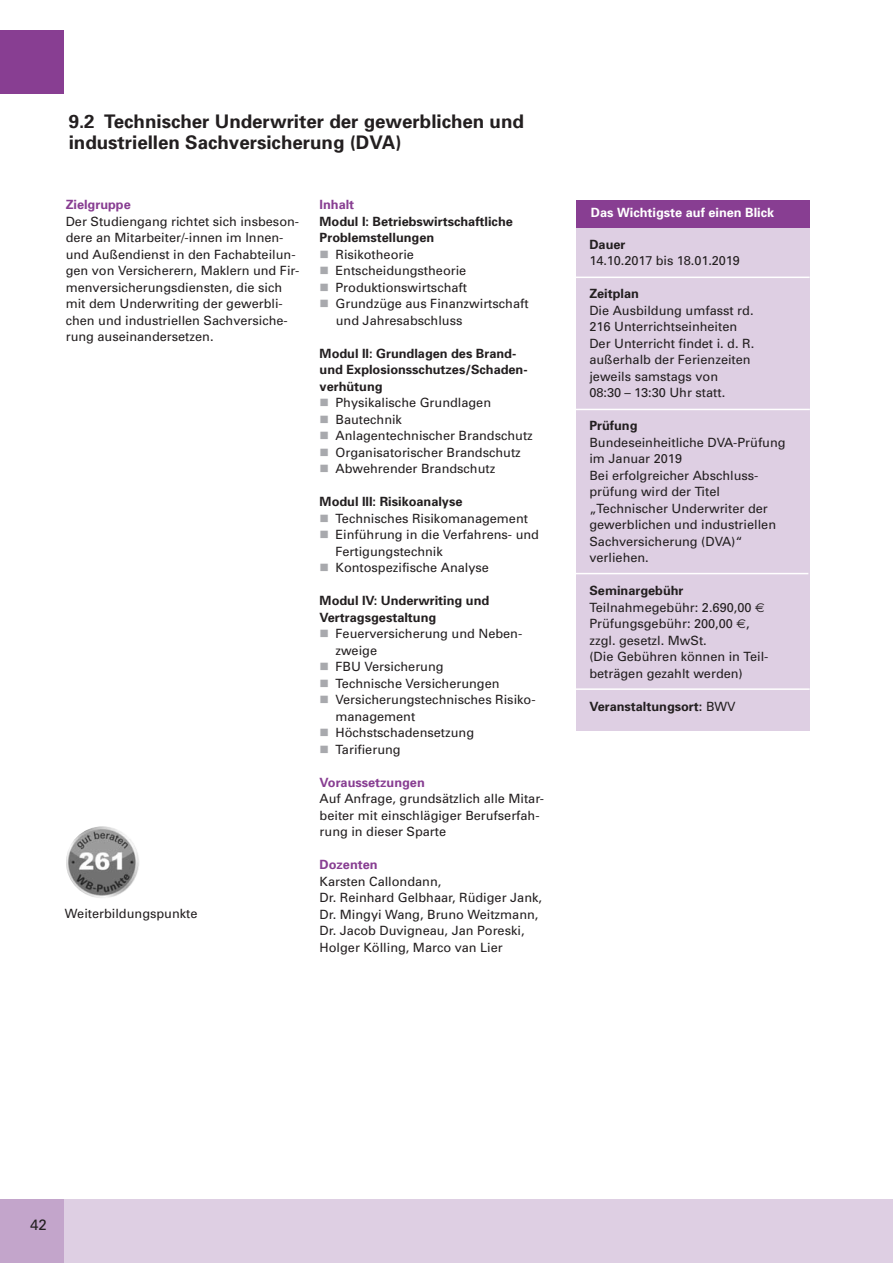
<style>
.page{position:relative;width:893px;height:1263px;background:#fff}
.page>*{position:absolute;margin:0;border:0;box-sizing:border-box;transform-origin:0 0}
.t1{font:700 18.75px/21px "Univers";color:#231f20}
.t2{font:15px "Univers";color:#231f20}
.t3{font:12.75px/16.5px "Univers";color:#231f20}
.t4{font:700 12.75px/16.5px "Univers";color:#231f20}
.t5{font:700 12.75px "Univers";color:#883e92}
.t6{font:700 12.75px "Univers";color:#fff}
.s1{color:#a8a9ad}
.s2{font-weight:700}
.s3{font-family:"Euro Sans"}
.s4{font-weight:400}
</style>
<div class="page">
<div style="left:1px;top:1199px;width:892px;height:64px;background:#decfe3"></div>
<div style="left:0;top:1199px;width:64px;height:64px;background:#c3a5cb"></div>
<div style="left:576px;top:227px;width:234px;height:504px;background:#decfe3"></div>
<div style="left:576px;top:200px;width:234px;height:27px;background:#883e92"></div>
<hr style="left:575px;top:277px;width:235px;height:1px;background:#fff">
<hr style="left:575px;top:409px;width:235px;height:1px;background:#fff">
<hr style="left:574px;top:573px;width:234px;height:1px;background:#fff">
<hr style="left:575px;top:688px;width:235px;height:2px;background:#fff">
<div style="left:0;top:30px;width:64px;height:64px;background:#883e92"></div>
<img style="left:66px;top:826px;width:74px;height:72px;border-radius:50%">
<h1 class="t1" style="left:69px;top:113px;width:457px">9.2 Technischer Underwriter der gewerblichen und industriellen Sachversicherung (DVA)</h1>
<p class="t5" style="left:66px;top:200px;width:67px">Zielgruppe</p>
<p class="t3" style="left:66px;top:214px;width:235px">Der Studiengang richtet sich insbeson&shy;dere an Mitarbeiter/-innen im Innen&shy;und Außendienst in den Fachabteilun&shy;gen von Versicherern, Maklern und Fir&shy;menversicherungsdiensten, die sich mit dem Underwriting der gewerbli&shy;chen und industriellen Sachversiche&shy;rung auseinandersetzen.</p>
<p class="t3" style="left:65px;top:906px;width:134px">Weiterbildungspunkte</p>
<p class="t5" style="left:320px;top:200px;width:36px">Inhalt</p>
<p class="t4" style="left:320px;top:214px;width:195px">Modul I: Betriebswirtschaftliche<br>Problemstellungen</p>
<p class="t3" style="left:320px;top:247px;width:96px"><span class="s1">■</span> Risikotheorie</p>
<p class="t3" style="left:320px;top:263px;width:148px"><span class="s1">■</span> Entscheidungstheorie</p>
<p class="t3" style="left:320px;top:280px;width:149px"><span class="s1">■</span> Produktionswirtschaft</p>
<p class="t3" style="left:336px;top:296px;width:194px;text-indent:-16px"><span class="s1">■</span> Grundzüge aus Finanzwirtschaft und Jahresabschluss</p>
<p class="t4" style="left:320px;top:346px;width:210px">Modul II: Grundlagen des Brand&shy;und Explosionsschutzes/Schaden&shy;verhütung</p>
<p class="t3" style="left:320px;top:395px;width:173px"><span class="s1">■</span> Physikalische Grundlagen</p>
<p class="t3" style="left:320px;top:412px;width:84px"><span class="s1">■</span> Bautechnik</p>
<p class="t3" style="left:320px;top:428px;width:215px"><span class="s1">■</span> Anlagentechnischer Brandschutz</p>
<p class="t3" style="left:320px;top:445px;width:203px"><span class="s1">■</span> Organisatorischer Brandschutz</p>
<p class="t3" style="left:320px;top:461px;width:177px"><span class="s1">■</span> Abwehrender Brandschutz</p>
<p class="t4" style="left:320px;top:494px;width:144px">Modul III: Risikoanalyse</p>
<p class="t3" style="left:320px;top:511px;width:210px"><span class="s1">■</span> Technisches Risikomanagement</p>
<p class="t3" style="left:335px;top:527px;width:205px;text-indent:-16px"><span class="s1">■</span> Einführung in die Verfahrens- und<br>Fertigungstechnik</p>
<p class="t3" style="left:320px;top:560px;width:171px"><span class="s1">■</span> Kontospezifische Analyse</p>
<p class="t4" style="left:320px;top:593px;width:171px">Modul IV: Underwriting und<br>Vertragsgestaltung</p>
<p class="t3" style="left:335px;top:626px;width:188px;text-indent:-16px"><span class="s1">■</span> Feuerversicherung und Neben&shy;zweige</p>
<p class="t3" style="left:320px;top:659px;width:126px"><span class="s1">■</span> FBU Versicherung</p>
<p class="t3" style="left:320px;top:676px;width:181px"><span class="s1">■</span> Technische Versicherungen</p>
<p class="t3" style="left:335px;top:692px;width:202px;text-indent:-16px"><span class="s1">■</span> Versicherungstechnisches Risiko&shy;management</p>
<p class="t3" style="left:320px;top:725px;width:156px"><span class="s1">■</span> Höchstschadensetzung</p>
<p class="t3" style="left:320px;top:742px;width:83px"><span class="s1">■</span> Tarifierung</p>
<p class="t5" style="left:320px;top:777px;width:107px">Voraussetzungen</p>
<p class="t3" style="left:320px;top:791px;width:226px">Auf Anfrage, grundsätzlich alle Mitar&shy;beiter mit einschlägiger Berufserfah&shy;rung in dieser Sparte</p>
<p class="t5" style="left:320px;top:860px;width:60px">Dozenten</p>
<p class="t3" style="left:320px;top:874px;width:224px">Karsten Callondann,<br>Dr. Reinhard Gelbhaar, Rüdiger Jank,<br>Dr. Mingyi Wang, Bruno Weitzmann,<br>Dr. Jacob Duvigneau, Jan Poreski,<br>Holger Kölling, Marco van Lier</p>
<p class="t6" style="left:591px;top:208px;width:185px">Das Wichtigste auf einen Blick</p>
<p class="t4" style="left:589px;top:237px;width:38px">Dauer</p>
<p class="t3" style="left:589px;top:253px;width:152px">14.10.2017 bis 18.01.2019</p>
<p class="t4" style="left:589px;top:286px;width:51px">Zeitplan</p>
<p class="t3" style="left:589px;top:303px;width:166px">Die Ausbildung umfasst rd.<br>216 Unterrichtseinheiten<br>Der Unterricht findet i. d. R. außerhalb der Ferienzeiten jeweils samstags von<br>08:30 – 13:30 Uhr statt.</p>
<p class="t4" style="left:589px;top:418px;width:50px">Prüfung</p>
<p class="t3" style="left:589px;top:435px;width:198px">Bundeseinheitliche DVA-Prüfung im Januar 2019<br>Bei erfolgreicher Abschluss - prüfung wird der Titel „Technischer Underwriter der gewerblichen und industriellen<br>Sachversicherung (DVA)“ verliehen.</p>
<p class="t3" style="left:589px;top:583px;width:181px"><span class="s2">Seminargebühr<br></span>Teilnahmegebühr: 2.690,00 <span class="s3">€<br></span>Prüfungsgebühr: 200,00 <span class="s3">€</span>, zzgl. gesetzl. MwSt.<br>(Die Gebühren können in Teil - beträgen gezahlt werden)</p>
<p class="t4" style="left:589px;top:699px;width:148px">Veranstaltungsort: <span class="s4">BWV</span></p>
<p class="t2" style="left:30px;top:1219px;width:18px">42</p>
</div>
